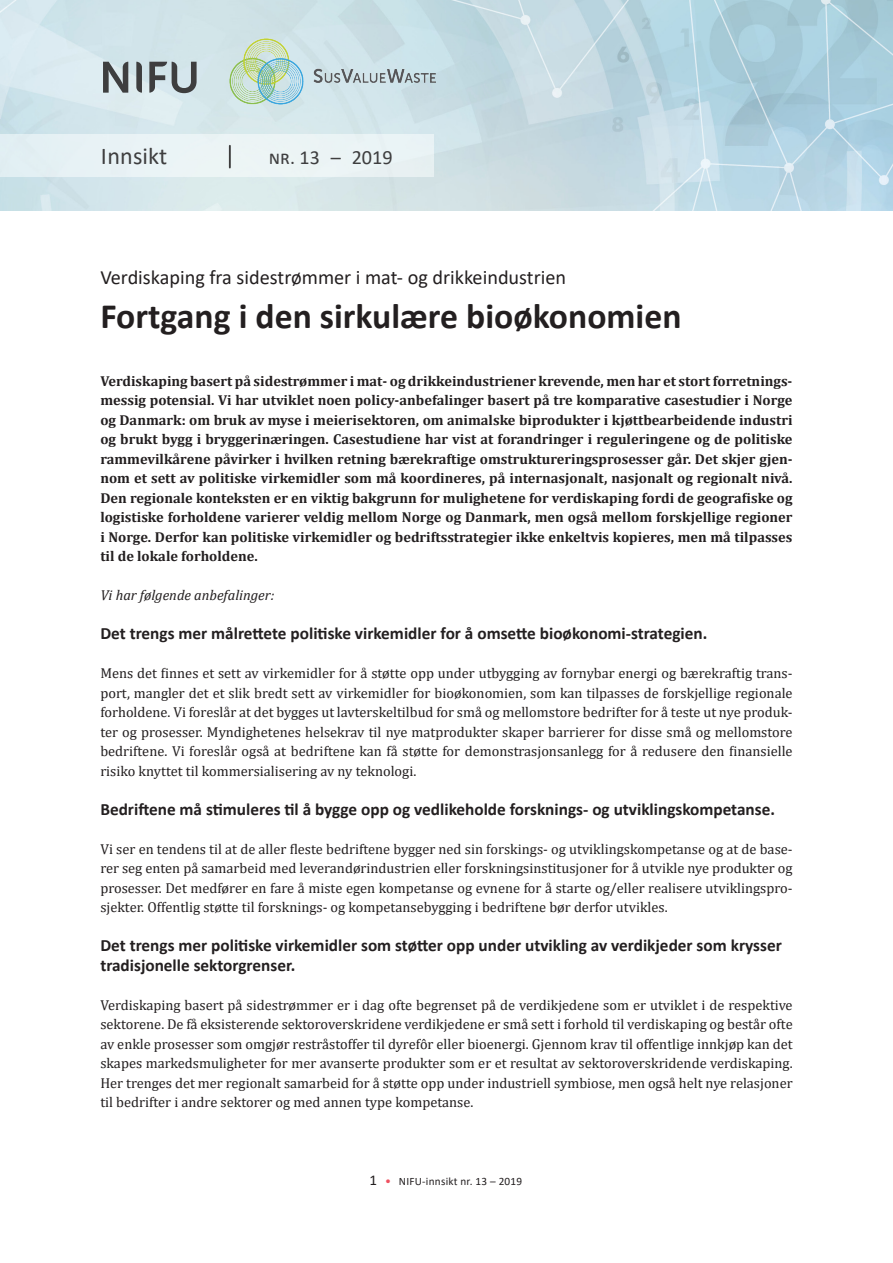
<style>
.page{position:relative;width:893px;height:1263px;background:#fff}
.page>*{position:absolute;margin:0;border:0;box-sizing:border-box;transform-origin:0 0}
.NIFU_Overskrift_1{font:35.7px "Calibri Bold 2";color:#231f20}
.t1{font:24.15px "Calibri 2";letter-spacing:.005em;color:#3e3e3f}
.NIFU_Overskrift_stik{font:20.25px "Calibri 2";color:#231f20}
.NIFU_Rapportnummer{font:19.95px "Calibri";color:#3e3e3f}
.NIFU_Overskrift_2{font:700 17.25px/19.5px "Calibri";color:#231f20}
.NIFU_Normal_første{font:14.4px/19.5px "Cambria";color:#231f20;text-align:justify}
.NIFU_Ingress{font:14.4px/19.5px "Cambria Bold 2";color:#231f20;text-align:justify}
.NIFU_Normal_første-2{font:italic 14.4px "Cambria";color:#231f20}
.t2{font:11.25px "Calibri 2";letter-spacing:.02em;color:#231f20}
.s1{font-size:20.25px}
.s2{font-family:"Cambria";font-weight:700}
.s3{font-family:"Calibri";font-size:15px}
.s4{font-size:12px;color:#ef5060}
</style>
<div class="page">
<img style="left:0;top:0;width:893px;height:210px">
<svg style="left:136px;top:62px;width:6px;height:31px"></svg>
<svg style="left:103px;top:62px;width:25px;height:31px"></svg>
<svg style="left:149px;top:62px;width:48px;height:31px"></svg>
<div style="left:0;top:134px;width:434px;height:43px;background:#eaf4f5"></div>
<hr style="left:229px;top:146px;width:2px;height:22px;background:#3d3d3d">
<img style="left:226px;top:34px;width:210px;height:74px">
<h2 class="t1" style="left:101px;top:140px;width:68px">Innsikt</h2>
<p class="NIFU_Rapportnummer" style="left:269px;top:144px;width:125px">nr. 13 <span class="s1">– 2019</span></p>
<p class="NIFU_Overskrift_stik" style="left:100px;top:263px;width:467px">Verdiskaping fra sidestrømmer i mat- og drikkeindustrien</p>
<p class="NIFU_Overskrift_1" style="left:100px;top:290px;width:583px">Fortgang i den sirkulære bioøkonomien</p>
<p class="NIFU_Ingress" style="left:100px;top:370px;width:694px">Verdiskaping basert på sidestrømmer i mat- og drikkeindustriener krevende, men har et stort forretnings&shy;messig potensial. Vi har utviklet noen policy-anbefalinger basert på tre komparative casestudier i Norge og Danmark: om bruk av myse i meierisektoren, om animalske biprodukter i kjøttbearbeidende industri og brukt bygg i bryggerinæringen. Casestudiene har vist at forandringer i reguleringene og de politiske rammevilkårene påvirker i hvilken retning bærekraftige omstruktureringsprosesser går. Det skjer gjen&shy;nom et sett av politiske virkemidler som må koordineres, på internasjonalt, nasjonalt og regionalt nivå.<br><span class="s2">Den regionale konteksten er en viktig bakgrunn for mulighetene for verdiskaping fordi de geografiske og </span>logistiske forholdene varierer veldig mellom Norge og Danmark, men også mellom forskjellige regioner i Norge. Derfor kan politiske virkemidler og bedriftsstrategier ikke enkeltvis kopieres, men må tilpasses til de lokale forholdene.</p>
<p class="NIFU_Normal_første-2" style="left:100px;top:585px;width:176px">Vi har følgende anbefalinger:</p>
<p class="NIFU_Overskrift_2" style="left:100px;top:623px;width:608px">Det trengs mer målrettete politiske virkemidler for å omsette bioøkonomi-strategien.</p>
<p class="NIFU_Normal_første" style="left:100px;top:663px;width:694px">Mens det finnes et sett av virkemidler for å støtte opp under utbygging av fornybar energi og bærekraftig trans&shy;port, mangler det et slik bredt sett av virkemidler for bioøkonomien, som kan tilpasses de forskjellige regionale forholdene. Vi foreslår at det bygges ut lavterskeltilbud for små og mellomstore bedrifter for å teste ut nye produk&shy;ter og prosesser. Myndighetenes helsekrav til nye matprodukter skaper barrierer for disse små og mellomstore bedriftene. Vi foreslår også at bedriftene kan få støtte for demonstrasjonsanlegg for å redusere den finansielle risiko knyttet til kommersialisering av ny teknologi.</p>
<p class="NIFU_Overskrift_2" style="left:100px;top:799px;width:676px">Bedriftene må stimuleres til å bygge opp og vedlikeholde forsknings- og utviklingskompetanse.</p>
<p class="NIFU_Normal_første" style="left:100px;top:839px;width:694px">Vi ser en tendens til at de aller fleste bedriftene bygger ned sin forskings- og utviklingskompetanse og at de base&shy;rer seg enten på samarbeid med leverandørindustrien eller forskningsinstitusjoner for å utvikle nye produkter og prosesser. Det medfører en fare å miste egen kompetanse og evnene for å starte og/eller realisere utviklingspro&shy;sjekter. Offentlig støtte til forsknings- og kompetansebygging i bedriftene bør derfor utvikles.</p>
<p class="NIFU_Overskrift_2" style="left:100px;top:935px;width:683px">Det trengs mer politiske virkemidler som støtter opp under utvikling av verdikjeder som krysser tradisjonelle sektorgrenser.</p>
<p class="NIFU_Normal_første" style="left:100px;top:995px;width:694px">Verdiskaping basert på sidestrømmer er i dag ofte begrenset på de verdikjedene som er utviklet i de respektive sektorene. De få eksisterende sektoroverskridene verdikjedene er små sett i forhold til verdiskaping og består ofte av enkle prosesser som omgjør restråstoffer til dyrefôr eller bioenergi. Gjennom krav til offentlige innkjøp kan det skapes markedsmuligheter for mer avanserte produkter som er et resultat av sektoroverskridende verdiskaping.<br>Her trenges det mer regionalt samarbeid for å støtte opp under industriell symbiose, men også helt nye relasjoner til bedrifter i andre sektorer og med annen type kompetanse.</p>
<p class="t2" style="left:369px;top:1173px;width:154px"><span class="s3">1</span> <span class="s4">•</span> NIFU-innsikt nr. 13 – 2019</p>
</div>
